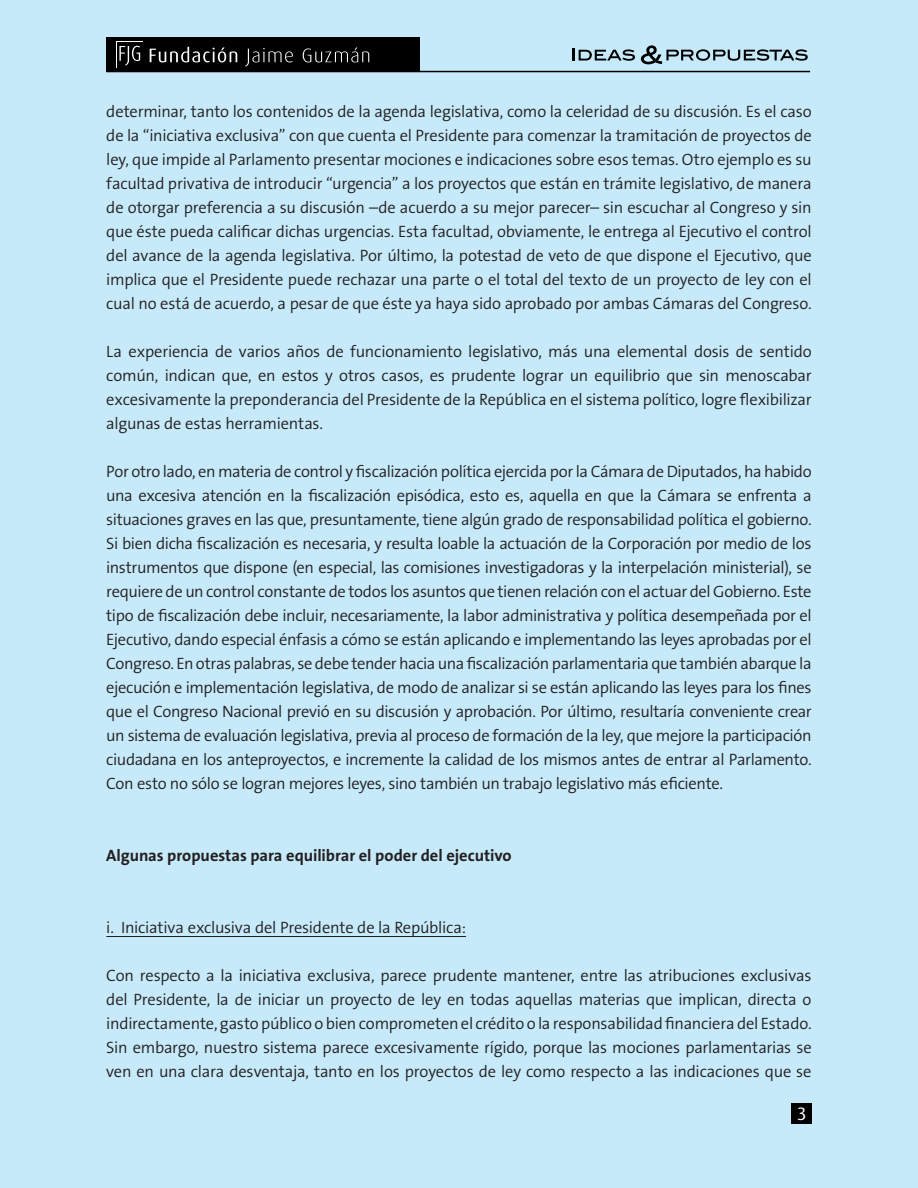
<style>
.page{position:relative;width:918px;height:1188px;background:#c6eafa}
.page>*{position:absolute;margin:0;border:0;box-sizing:border-box;transform-origin:0 0}
.t1{font:18px "Dax";color:#fff}
.t2{font:300 16.5px/24px "The Sans B4";letter-spacing:-.015em;color:#231f20;text-align:justify}
.t3{font:700 16.5px "The Sans B7";letter-spacing:-.005em;color:#231f20}
</style>
<div class="page">
<hr style="left:106px;top:936px;width:360px;height:1px;background:#231f20">
<div style="left:792px;top:1104px;width:20px;height:20px;background:#000"></div>
<svg style="left:573px;top:48px;width:62px;height:13px"></svg>
<svg style="left:641px;top:45px;width:167px;height:19px"></svg>
<hr style="left:106px;top:71px;width:704px;height:1px;background:#000">
<div style="left:106px;top:37px;width:313px;height:35px;background:#000"></div>
<svg style="left:116px;top:41px;width:27px;height:27px"></svg>
<div style="left:117px;top:42px;width:26px;height:25px;background:#000"></div>
<svg style="left:119px;top:46px;width:21px;height:20px"></svg>
<svg style="left:150px;top:47px;width:219px;height:20px"></svg>
<p class="t2" style="left:106px;top:100px;width:707px">determinar, tanto los contenidos de la agenda legislativa, como la celeridad de su discusión. Es el caso de la “iniciativa exclusiva” con que cuenta el Presidente para comenzar la tramitación de proyectos de ley, que impide al Parlamento presentar mociones e indicaciones sobre esos temas. Otro ejemplo es su facultad privativa de introducir “urgencia” a los proyectos que están en trámite legislativo, de manera de otorgar preferencia a su discusión –de acuerdo a su mejor parecer– sin escuchar al Congreso y sin que éste pueda calificar dichas urgencias. Esta facultad, obviamente, le entrega al Ejecutivo el control del avance de la agenda legislativa. Por último, la potestad de veto de que dispone el Ejecutivo, que implica que el Presidente puede rechazar una parte o el total del texto de un proyecto de ley con el cual no está de acuerdo, a pesar de que éste ya haya sido aprobado por ambas Cámaras del Congreso.</p>
<p class="t2" style="left:106px;top:340px;width:707px">La experiencia de varios años de funcionamiento legislativo, más una elemental dosis de sentido común, indican que, en estos y otros casos, es prudente lograr un equilibrio que sin menoscabar excesivamente la preponderancia del Presidente de la República en el sistema político, logre flexibilizar algunas de estas herramientas.</p>
<p class="t2" style="left:106px;top:460px;width:707px">Por otro lado, en materia de control y fiscalización política ejercida por la Cámara de Diputados, ha habido una excesiva atención en la fiscalización episódica, esto es, aquella en que la Cámara se enfrenta a situaciones graves en las que, presuntamente, tiene algún grado de responsabilidad política el gobierno.<br>Si bien dicha fiscalización es necesaria, y resulta loable la actuación de la Corporación por medio de los instrumentos que dispone (en especial, las comisiones investigadoras y la interpelación ministerial), se requiere de un control constante de todos los asuntos que tienen relación con el actuar del Gobierno. Este tipo de fiscalización debe incluir, necesariamente, la labor administrativa y política desempeñada por el Ejecutivo, dando especial énfasis a cómo se están aplicando e implementando las leyes aprobadas por el Congreso. En otras palabras, se debe tender hacia una fiscalización parlamentaria que también abarque la ejecución e implementación legislativa, de modo de analizar si se están aplicando las leyes para los fines que el Congreso Nacional previó en su discusión y aprobación. Por último, resultaría conveniente crear un sistema de evaluación legislativa, previa al proceso de formación de la ley, que mejore la participación ciudadana en los anteproyectos, e incremente la calidad de los mismos antes de entrar al Parlamento.<br>Con esto no sólo se logran mejores leyes, sino también un trabajo legislativo más eficiente.</p>
<p class="t3" style="left:106px;top:847px;width:407px">Algunas propuestas para equilibrar el poder del ejecutivo</p>
<p class="t2" style="left:106px;top:916px;width:361px">i. Iniciativa exclusiva del Presidente de la República:</p>
<p class="t2" style="left:106px;top:964px;width:707px">Con respecto a la iniciativa exclusiva, parece prudente mantener, entre las atribuciones exclusivas del Presidente, la de iniciar un proyecto de ley en todas aquellas materias que implican, directa o indirectamente, gasto público o bien comprometen el crédito o la responsabilidad financiera del Estado.<br>Sin embargo, nuestro sistema parece excesivamente rígido, porque las mociones parlamentarias se ven en una clara desventaja, tanto en los proyectos de ley como respecto a las indicaciones que se</p>
<p class="t1" style="left:797px;top:1104px;width:11px">3</p>
</div>
